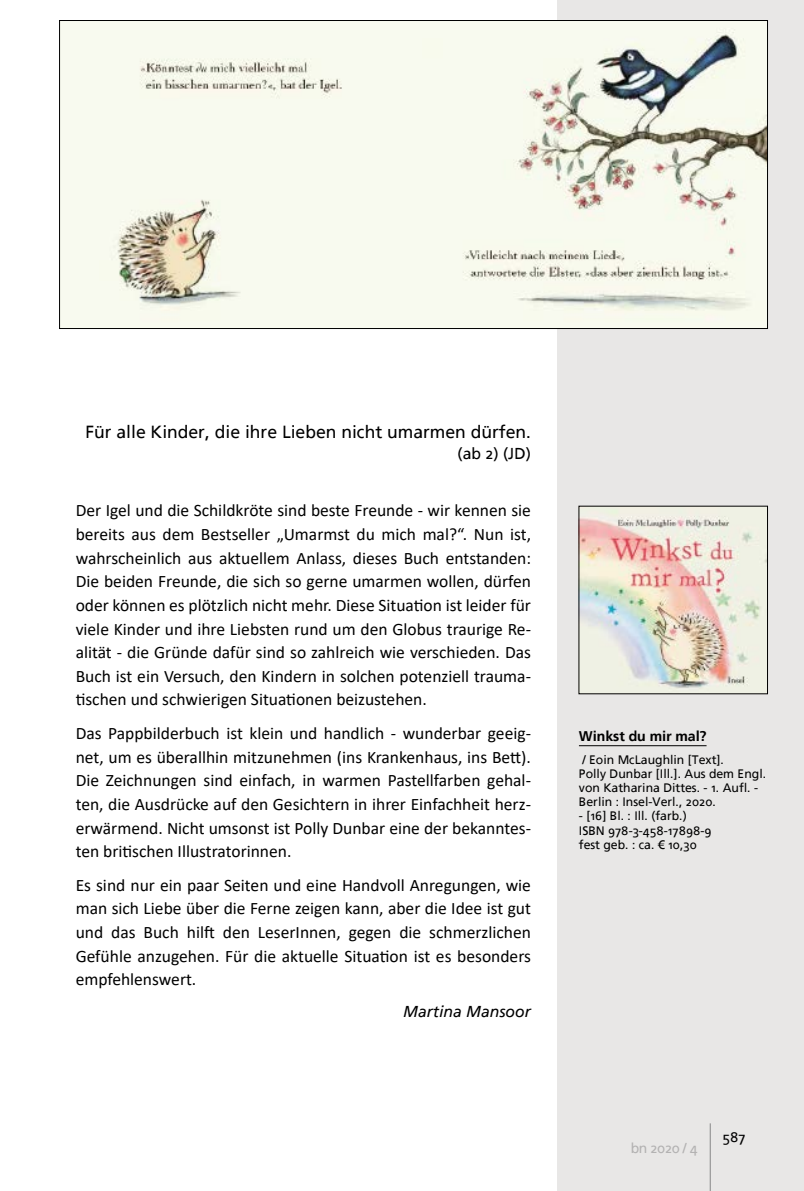
<style>
.page{position:relative;width:804px;height:1191px;background:#fff}
.page>*{position:absolute;margin:0;border:0;box-sizing:border-box;transform-origin:0 0}
.t1{font:17.5px/23.6px "Calibri";color:#000;text-align:justify}
.t2{font:17.5px "Frutiger Linotype";color:#000}
.t3{font:italic 15.75px "Frutiger Linotype";color:#000}
.t4{font:15.75px "Frutiger Linotype";color:#000}
.t5{font:700 14px "Frutiger Linotype";color:#000}
.t6{font:14px "Frutiger Linotype";letter-spacing:-.03em;color:#b3b2b2}
.t7{font:14px "Frutiger Linotype";color:#000}
.t8{font:12.25px/14px "Frutiger Linotype";color:#000}
</style>
<div class="page">
<div style="left:556px;top:0;width:248px;height:1191px;background:#e8e7e6"></div>
<hr style="left:710px;top:1123px;width:1px;height:68px;background:#878787">
<hr style="left:579px;top:745px;width:127px;height:1px;background:#000">
<img style="left:580px;top:508px;width:185px;height:184px">
<img style="left:61px;top:22px;width:704px;height:305px">
<p class="t2" style="left:85px;top:421px;width:447px">Für alle Kinder, die ihre Lieben nicht umarmen dürfen.</p>
<p class="t4" style="left:457px;top:443px;width:75px">(ab 2) (JD)</p>
<p class="t1" style="left:76px;top:498px;width:457px">Der Igel und die Schildkröte sind beste Freunde - wir kennen sie bereits aus dem Bestseller „Umarmst du mich mal?“. Nun ist, wahrscheinlich aus aktuellem Anlass, dieses Buch entstanden:<br>Die beiden Freunde, die sich so gerne umarmen wollen, dürfen oder können es plötzlich nicht mehr. Diese Situation ist leider für viele Kinder und ihre Liebsten rund um den Globus traurige Re&shy;alität - die Gründe dafür sind so zahlreich wie verschieden. Das Buch ist ein Versuch, den Kindern in solchen potenziell trauma&shy;tischen und schwierigen Situationen beizustehen.</p>
<p class="t1" style="left:76px;top:721px;width:457px">Das Pappbilderbuch ist klein und handlich - wunderbar geeig&shy;net, um es überallhin mitzunehmen (ins Krankenhaus, ins Bett).<br>Die Zeichnungen sind einfach, in warmen Pastellfarben gehal&shy;ten, die Ausdrücke auf den Gesichtern in ihrer Einfachheit herz&shy;erwärmend. Nicht umsonst ist Polly Dunbar eine der bekanntes&shy;ten britischen Illustratorinnen.</p>
<p class="t1" style="left:76px;top:872px;width:457px">Es sind nur ein paar Seiten und eine Handvoll Anregungen, wie man sich Liebe über die Ferne zeigen kann, aber die Idee ist gut und das Buch hilft den LeserInnen, gegen die schmerzlichen Gefühle anzugehen. Für die aktuelle Situation ist es besonders empfehlenswert.</p>
<p class="t3" style="left:403px;top:1002px;width:129px">Martina Mansoor</p>
<p class="t5" style="left:579px;top:727px;width:129px">Winkst du mir mal?</p>
<p class="t8" style="left:579px;top:753px;width:189px">/ Eoin McLaughlin [Text].<br>Polly Dunbar [Ill.]. Aus dem Engl. von Katharina Dittes. - 1. Aufl. -<br>Berlin : Insel-Verl., 2020.</p>
<p class="t8" style="left:579px;top:809px;width:134px">- [16] Bl. : Ill. (farb.)<br>ISBN 978-3-458-17898-9 fest geb. : ca. € 10,30</p>
<p class="t6" style="left:631px;top:1139px;width:68px">bn 2020 / 4</p>
<p class="t7" style="left:722px;top:1128px;width:24px">587</p>
</div>
